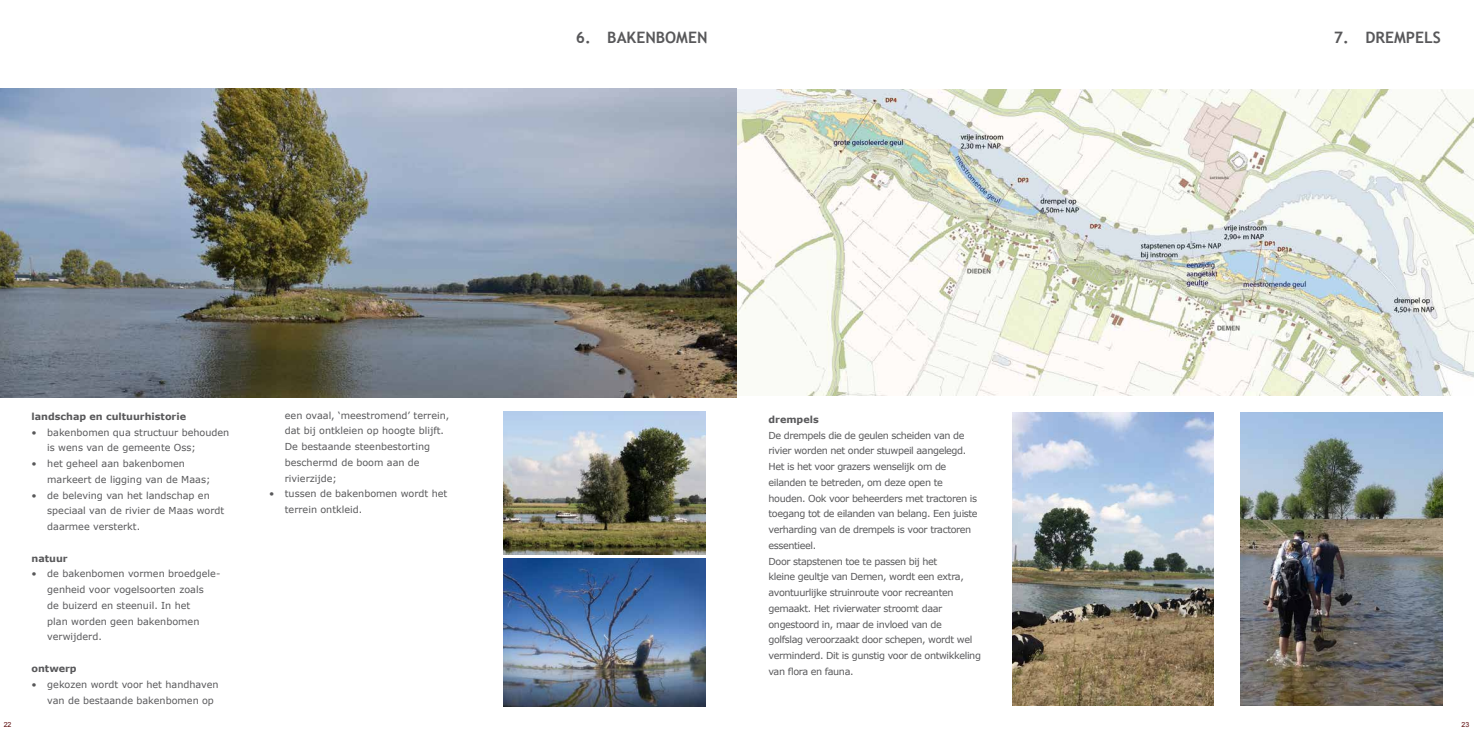
<style>
.page{position:relative;width:1474px;height:737px;background:#fff}
.page>*{position:absolute;margin:0;border:0;box-sizing:border-box;transform-origin:0 0}
.t1{font:700 15.75px "Trebuchet MS";color:#58585a}
.t2{font:9.62px/15.8px "Verdana";letter-spacing:-.04em;color:#58585a}
.t3{font:9.62px/15.8px "Verdana";color:#58585a}
.t4{font:700 9.62px "Verdana";color:#58585a}
.t5{font:7px "Arial";color:#5f0e0f}
</style>
<div class="page">
<img style="left:0;top:88px;width:737px;height:309px">
<img style="left:504px;top:411px;width:201px;height:143px">
<img style="left:737px;top:89px;width:736px;height:306px">
<img style="left:1240px;top:413px;width:202px;height:292px">
<img style="left:1012px;top:412px;width:201px;height:293px">
<img style="left:504px;top:558px;width:201px;height:149px">
<h1 class="t1" style="left:576px;top:28px;width:133px">6. BAKENBOMEN</h1>
<p class="t4" style="left:31px;top:409px;width:156px">landschap en cultuurhistorie</p>
<p class="t3" style="left:47px;top:424px;width:183px;text-indent:-16px">• bakenbomen qua structuur behouden is wens van de gemeente Oss;</p>
<p class="t3" style="left:47px;top:456px;width:165px;text-indent:-16px">• het geheel aan bakenbomen markeert de ligging van de Maas;</p>
<p class="t3" style="left:47px;top:487px;width:179px;text-indent:-16px">• de beleving van het landschap en speciaal van de rivier de Maas wordt daarmee versterkt.</p>
<p class="t4" style="left:31px;top:551px;width:38px">natuur</p>
<p class="t3" style="left:47px;top:566px;width:175px;text-indent:-16px">• de bakenbomen vormen broedgele&shy;genheid voor vogelsoorten zoals<br>de buizerd en steenuil. In het<br>plan worden geen bakenbomen verwijderd.</p>
<p class="t4" style="left:31px;top:661px;width:47px">ontwerp</p>
<p class="t3" style="left:47px;top:676px;width:173px;text-indent:-16px">• gekozen wordt voor het handhaven van de bestaande bakenbomen op</p>
<p class="t3" style="left:285px;top:407px;width:166px">een ovaal, ‘meestromend’ terrein, dat bij ontkleien op hoogte blijft.<br>De bestaande steenbestorting beschermd de boom aan de rivierzijde;</p>
<p class="t3" style="left:285px;top:486px;width:164px;text-indent:-16px">• tussen de bakenbomen wordt het terrein ontkleid.</p>
<p class="t4" style="left:768px;top:412px;width:52px">drempels</p>
<p class="t2" style="left:768px;top:427px;width:214px">De drempels die de geulen scheiden van de rivier worden net onder stuwpeil aangelegd.<br>Het is het voor grazers wenselijk om de eilanden te betreden, om deze open te houden. Ook voor beheerders met tractoren is toegang tot de eilanden van belang. Een juiste verharding van de drempels is voor tractoren essentieel.<br>Door stapstenen toe te passen bij het<br>kleine geultje van Demen, wordt een extra, avontuurlijke struinroute voor recreanten gemaakt. Het rivierwater stroomt daar ongestoord in, maar de invloed van de<br>golfslag veroorzaakt door schepen, wordt wel verminderd. Dit is gunstig voor de ontwikkeling van flora en fauna.</p>
<h1 class="t1" style="left:1333px;top:28px;width:108px">7. DREMPELS</h1>
<p class="t5" style="left:4px;top:719px;width:9px">22</p>
<p class="t5" style="left:1461px;top:719px;width:9px">23</p>
</div>
